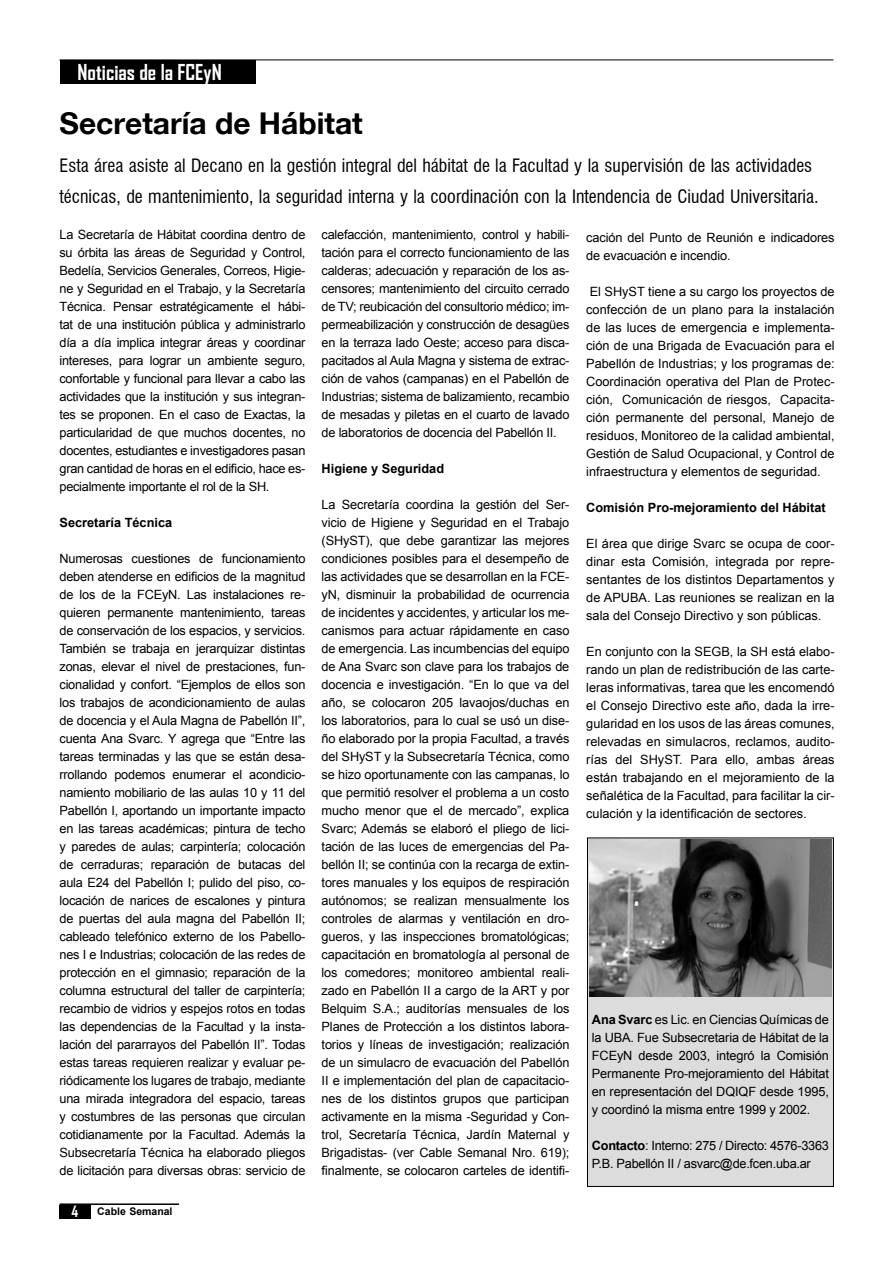
<style>
.page{position:relative;width:893px;height:1263px;background:#fff}
.page>*{position:absolute;margin:0;border:0;box-sizing:border-box;transform-origin:0 0}
.A-_TITULOS_notas{font:700 30px "Helvetica Neue";color:#000}
.t1{font:700 21px "Agency FB";color:#fff}
.A-_COPETE{font:condensed 18px/30.5px "Swiss 721 BT";color:#000}
.t2{font:700 15px "Agency FB";color:#fff}
.A-_TEXTO_notas{font:12.75px/18px "Arial";letter-spacing:-.01em;color:#000;text-align:justify}
.A-_TEXTO_notas-2{font:700 12.75px "Arial";color:#000}
.t3{font:700 10.5px "Arial";color:#000}
.s1{font-weight:700}
</style>
<div class="page">
<div style="left:60px;top:1205px;width:31px;height:13px;background:#000"></div>
<hr style="left:60px;top:1203px;width:119px;height:2px;background:#000">
<div style="left:60px;top:60px;width:195px;height:24px;background:#000"></div>
<hr style="left:60px;top:60px;width:773px;height:1px;background:#000">
<div style="left:587px;top:838px;width:246px;height:348px;background:#dcdcdc"></div>
<div style="left:587px;top:838px;width:247px;height:348px;border:1px solid #000"></div>
<img style="left:589px;top:839px;width:243px;height:158px">
<p class="t1" style="left:78px;top:59px;width:146px">Noticias de la FCEyN</p>
<p class="A-_TITULOS_notas" style="left:60px;top:105px;width:305px">Secretaría de Hábitat</p>
<p class="A-_COPETE" style="left:60px;top:151px;width:761px">Esta área asiste al Decano en la gestión integral del hábitat de la Facultad y la supervisión de las actividades técnicas, de mantenimiento, la seguridad interna y la coordinación con la Intendencia de Ciudad Universitaria.</p>
<p class="A-_TEXTO_notas" style="left:60px;top:226px;width:247px">La Secretaría de Hábitat coordina dentro de su órbita las áreas de Seguridad y Control, Bedelía, Servicios Generales, Correos, Higie&shy;ne y Seguridad en el Trabajo, y la Secretaría Técnica. Pensar estratégicamente el hábi&shy;tat de una institución pública y administrarlo día a día implica integrar áreas y coordinar intereses, para lograr un ambiente seguro, confortable y funcional para llevar a cabo las actividades que la institución y sus integran&shy;tes se proponen. En el caso de Exactas, la particularidad de que muchos docentes, no docentes, estudiantes e investigadores pasan gran cantidad de horas en el edificio, hace es&shy;pecialmente importante el rol de la SH.</p>
<p class="A-_TEXTO_notas-2" style="left:60px;top:514px;width:114px">Secretaría Técnica</p>
<p class="A-_TEXTO_notas" style="left:60px;top:550px;width:247px">Numerosas cuestiones de funcionamiento deben atenderse en edificios de la magnitud de los de la FCEyN. Las instalaciones re&shy;quieren permanente mantenimiento, tareas de conservación de los espacios, y servicios.<br>También se trabaja en jerarquizar distintas zonas, elevar el nivel de prestaciones, fun&shy;cionalidad y confort. “Ejemplos de ellos son los trabajos de acondicionamiento de aulas de docencia y el Aula Magna de Pabellón II”, cuenta Ana Svarc. Y agrega que “Entre las tareas terminadas y las que se están desa&shy;rrollando podemos enumerar el acondicio&shy;namiento mobiliario de las aulas 10 y 11 del Pabellón I, aportando un importante impacto en las tareas académicas; pintura de techo y paredes de aulas; carpintería; colocación de cerraduras; reparación de butacas del aula E24 del Pabellón I; pulido del piso, co&shy;locación de narices de escalones y pintura de puertas del aula magna del Pabellón II; cableado telefónico externo de los Pabello&shy;nes I e Industrias; colocación de las redes de protección en el gimnasio; reparación de la columna estructural del taller de carpintería; recambio de vidrios y espejos rotos en todas las dependencias de la Facultad y la insta&shy;lación del pararrayos del Pabellón II”. Todas estas tareas requieren realizar y evaluar pe&shy;riódicamente los lugares de trabajo, mediante una mirada integradora del espacio, tareas y costumbres de las personas que circulan cotidianamente por la Facultad. Además la Subsecretaría Técnica ha elaborado pliegos de licitación para diversas obras: servicio de</p>
<p class="A-_TEXTO_notas" style="left:322px;top:226px;width:249px">calefacción, mantenimiento, control y habili&shy;tación para el correcto funcionamiento de las calderas; adecuación y reparación de los as&shy;censores; mantenimiento del circuito cerrado de TV; reubicación del consultorio médico; im&shy;permeabilización y construcción de desagües en la terraza lado Oeste; acceso para disca&shy;pacitados al Aula Magna y sistema de extrac&shy;ción de vahos (campanas) en el Pabellón de Industrias; sistema de balizamiento, recambio de mesadas y piletas en el cuarto de lavado de laboratorios de docencia del Pabellón II.</p>
<p class="A-_TEXTO_notas-2" style="left:322px;top:460px;width:124px">Higiene y Seguridad</p>
<p class="A-_TEXTO_notas" style="left:322px;top:496px;width:249px">La Secretaría coordina la gestión del Ser&shy;vicio de Higiene y Seguridad en el Trabajo (SHyST), que debe garantizar las mejores condiciones posibles para el desempeño de las actividades que se desarrollan en la FCE&shy;yN, disminuir la probabilidad de ocurrencia de incidentes y accidentes, y articular los me&shy;canismos para actuar rápidamente en caso de emergencia. Las incumbencias del equipo de Ana Svarc son clave para los trabajos de docencia e investigación. “En lo que va del año, se colocaron 205 lavaojos/duchas en los laboratorios, para lo cual se usó un dise&shy;ño elaborado por la propia Facultad, a través del SHyST y la Subsecretaría Técnica, como se hizo oportunamente con las campanas, lo que permitió resolver el problema a un costo mucho menor que el de mercado”, explica Svarc; Además se elaboró el pliego de lici&shy;tación de las luces de emergencias del Pa&shy;bellón II; se continúa con la recarga de extin&shy;tores manuales y los equipos de respiración autónomos; se realizan mensualmente los controles de alarmas y ventilación en dro&shy;gueros, y las inspecciones bromatológicas; capacitación en bromatología al personal de los comedores; monitoreo ambiental reali&shy;zado en Pabellón II a cargo de la ART y por Belquim S.A.; auditorías mensuales de los Planes de Protección a los distintos labora&shy;torios y líneas de investigación; realización de un simulacro de evacuación del Pabellón II e implementación del plan de capacitacio&shy;nes de los distintos grupos que participan activamente en la misma -Seguridad y Con&shy;trol, Secretaría Técnica, Jardín Maternal y Brigadistas- (ver Cable Semanal Nro. 619); finalmente, se colocaron carteles de identifi-</p>
<p class="A-_TEXTO_notas" style="left:586px;top:229px;width:250px">cación del Punto de Reunión e indicadores de evacuación e incendio.</p>
<p class="A-_TEXTO_notas" style="left:586px;top:283px;width:250px">El SHyST tiene a su cargo los proyectos de confección de un plano para la instalación de las luces de emergencia e implementa&shy;ción de una Brigada de Evacuación para el Pabellón de Industrias; y los programas de:<br>Coordinación operativa del Plan de Protec&shy;ción, Comunicación de riesgos, Capacita&shy;ción permanente del personal, Manejo de residuos, Monitoreo de la calidad ambiental, Gestión de Salud Ocupacional, y Control de infraestructura y elementos de seguridad.</p>
<p class="A-_TEXTO_notas-2" style="left:586px;top:499px;width:241px">Comisión Pro-mejoramiento del Hábitat</p>
<p class="A-_TEXTO_notas" style="left:586px;top:535px;width:250px">El área que dirige Svarc se ocupa de coor&shy;dinar esta Comisión, integrada por repre&shy;sentantes de los distintos Departamentos y de APUBA. Las reuniones se realizan en la sala del Consejo Directivo y son públicas.</p>
<p class="A-_TEXTO_notas" style="left:586px;top:643px;width:250px">En conjunto con la SEGB, la SH está elabo&shy;rando un plan de redistribución de las carte&shy;leras informativas, tarea que les encomendó el Consejo Directivo este año, dada la irre&shy;gularidad en los usos de las áreas comunes, relevadas en simulacros, reclamos, audito&shy;rías del SHyST. Para ello, ambas áreas están trabajando en el mejoramiento de la señalética de la Facultad, para facilitar la cir&shy;culación y la identificación de sectores.</p>
<p class="A-_TEXTO_notas" style="left:592px;top:1011px;width:239px"><span class="s1">Ana Svarc</span> es Lic. en Ciencias Químicas de la UBA. Fue Subsecretaria de Hábitat de la FCEyN desde 2003, integró la Comisión Permanente Pro-mejoramiento del Hábitat en representación del DQIQF desde 1995, y coordinó la misma entre 1999 y 2002.</p>
<p class="A-_TEXTO_notas" style="left:592px;top:1137px;width:239px"><span class="s1">Contacto</span>: Interno: 275 / Directo: 4576-3363<br>P.B. Pabellón II / asvarc@de.fcen.uba.ar</p>
<p class="t2" style="left:71px;top:1202px;width:8px">4</p>
<p class="t3" style="left:97px;top:1204px;width:77px">Cable Semanal</p>
</div>
